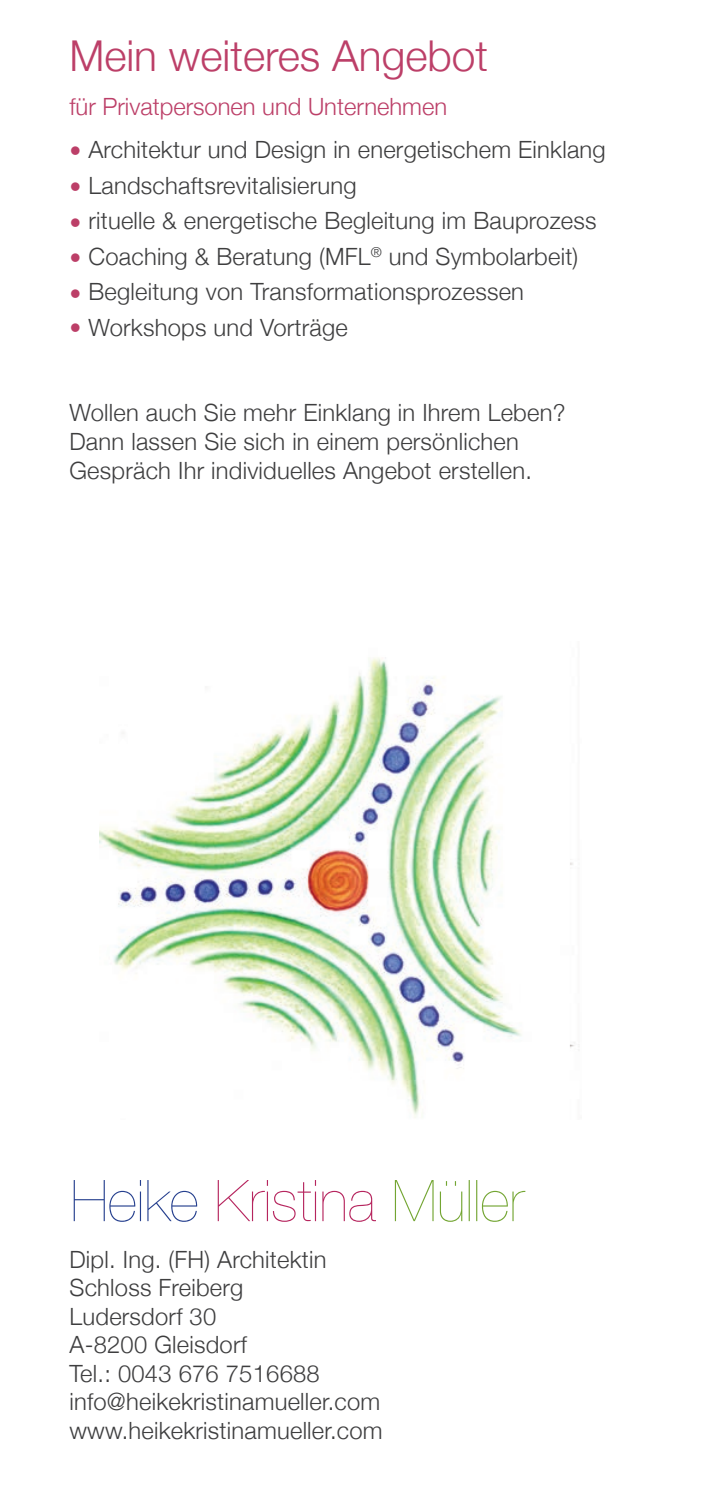
<style>
.page{position:relative;width:702px;height:1489px;background:#fff}
.page>*{position:absolute;margin:0;border:0;box-sizing:border-box;transform-origin:0 0}
.t1{font:300 42.5px "Helvetica Neue";color:#bc3f68}
.t2{font:300 23.75px/28.5px "Helvetica Neue";letter-spacing:.01em;color:#3e3e3f}
.t3{font:300 23.75px "Helvetica Neue";color:#bc3f68}
.s1{color:#bc3f68}
</style>
<div class="page">
<img style="left:99px;top:657px;width:480px;height:461px">
<svg style="left:395px;top:1180px;width:130px;height:41px"></svg>
<svg style="left:218px;top:1180px;width:158px;height:41px"></svg>
<svg style="left:74px;top:1180px;width:123px;height:41px"></svg>
<h1 class="t1" style="left:69px;top:22px;width:420px">Mein weiteres Angebot</h1>
<p class="t3" style="left:69px;top:88px;width:379px">für Privatpersonen und Unternehmen</p>
<p class="t2" style="left:69px;top:134px;width:538px"><span class="s1">•</span> Architektur und Design in energetischem Einklang</p>
<p class="t2" style="left:69px;top:169px;width:289px"><span class="s1">•</span> Landschaftsrevitalisierung</p>
<p class="t2" style="left:69px;top:205px;width:528px"><span class="s1">•</span> rituelle &amp; energetische Begleitung im Bauprozess</p>
<p class="t2" style="left:69px;top:240px;width:510px"><span class="s1">•</span> Coaching &amp; Beratung (MFL<sup>®</sup> und Symbolarbeit)</p>
<p class="t2" style="left:69px;top:276px;width:456px"><span class="s1">•</span> Begleitung von Transformationsprozessen</p>
<p class="t2" style="left:69px;top:311px;width:280px"><span class="s1">•</span> Workshops und Vorträge</p>
<p class="t2" style="left:69px;top:397px;width:497px">Wollen auch Sie mehr Einklang in Ihrem Leben?<br>Dann lassen Sie sich in einem persönlichen<br>Gespräch Ihr individuelles Angebot erstellen.</p>
<p class="t2" style="left:69px;top:1242px;width:315px">Dipl. Ing. (FH) Architektin<br>Schloss Freiberg<br>Ludersdorf 30<br>A-8200 Gleisdorf<br>Tel.: 0043 676 7516688 info@heikekristinamueller.com www.heikekristinamueller.com</p>
</div>
